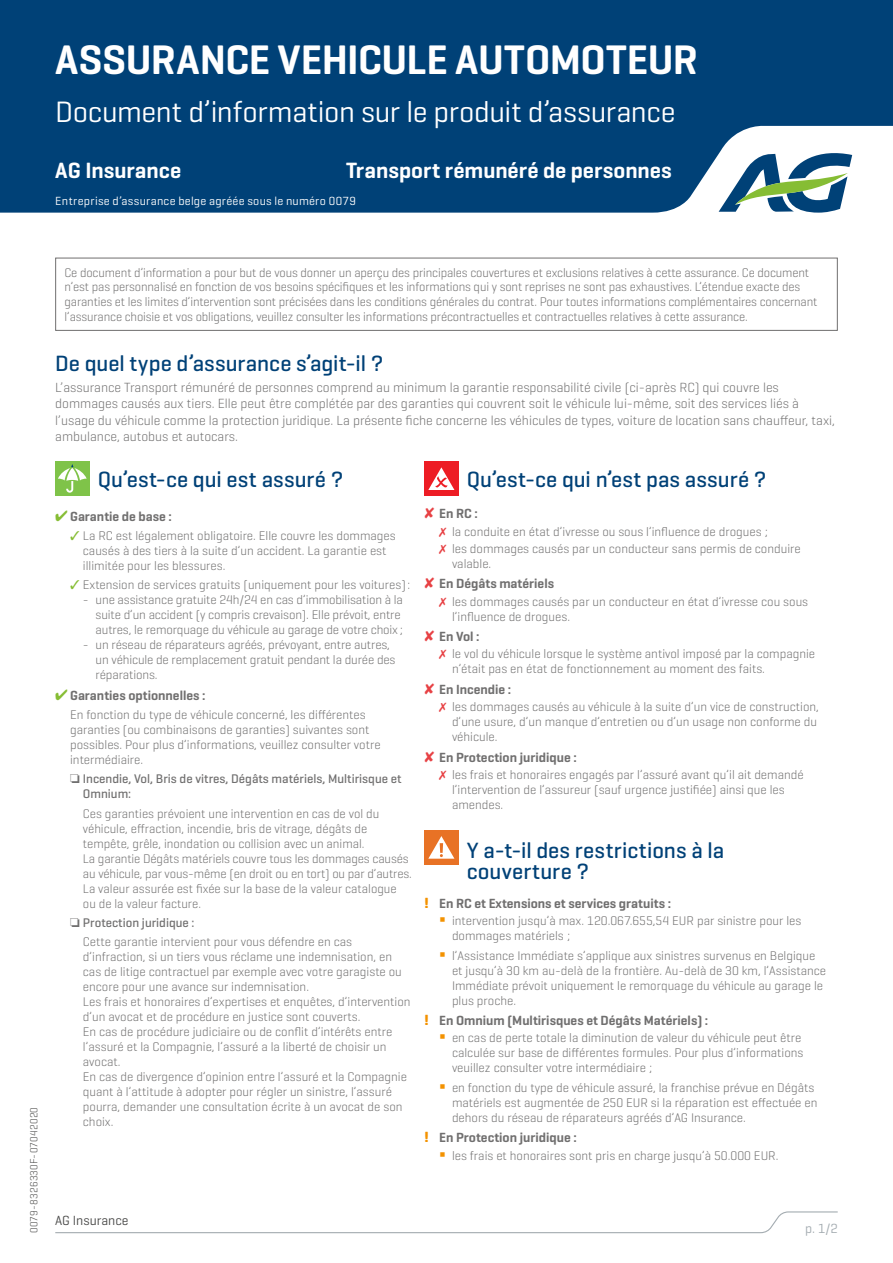
<style>
.page{position:relative;width:893px;height:1263px;background:#fff}
.page>*{position:absolute;margin:0;border:0;box-sizing:border-box;transform-origin:0 0}
.t1{font:600 42px "Geogrotesque";letter-spacing:-.01em;color:#fff}
.t2{font:30px "Geogrotesque";letter-spacing:-.015em;color:#fff}
.t3{font:500 22.5px/21px "Geogrotesque";letter-spacing:.005em;color:#004177}
.t4{font:600 22.5px "Geogrotesque";color:#fff}
.t5{font:300 13.5px/16.5px "Geogrotesque";color:#706f6f}
.t6{font:600 13.5px "Geogrotesque";color:#706f6f}
.t7{font:13.5px "Geogrotesque";color:#4a4a49}
.t8{font:13.5px "Geogrotesque";color:#a4acb1}
.t9{font:300 12.75px/15px "Geogrotesque";color:#706f6f}
.t10{font:500 12.75px/15px "Geogrotesque";color:#706f6f}
.t11{font:12px "Geogrotesque";letter-spacing:.025em;color:#fff}
.t12{font:300 10.5px "Geogrotesque";letter-spacing:.02em;color:#4a4a49}
.s1{color:#86bd34}
.s2{font-weight:500}
.s3{color:#e74144}
.s4{font-weight:700;font-size:15px;color:#f39200}
.s5{color:#f39200}
</style>
<div class="page">
<div style="left:0;top:0;width:893px;height:213px;background:#004177"></div>
<svg style="left:55px;top:1211px;width:783px;height:23px"></svg>
<svg style="left:719px;top:148px;width:133px;height:65px"></svg>
<div style="left:55px;top:258px;width:783px;height:73px;border:1px solid #706f6f"></div>
<div style="left:55px;top:462px;width:34px;height:34px;background:#7fc349"></div>
<svg style="left:58px;top:464px;width:29px;height:29px"></svg>
<div style="left:424px;top:462px;width:34px;height:34px;background:#ed1c24"></div>
<svg style="left:428px;top:467px;width:26px;height:23px"></svg>
<div style="left:424px;top:830px;width:34px;height:34px;background:#e87225"></div>
<svg style="left:428px;top:836px;width:26px;height:23px"></svg>
<h1 class="t1" style="left:55px;top:34px;width:644px">ASSURANCE VEHICULE AUTOMOTEUR</h1>
<h2 class="t2" style="left:55px;top:93px;width:622px">Document d’information sur le produit d’assurance</h2>
<h3 class="t4" style="left:55px;top:157px;width:127px">AG Insurance</h3>
<h3 class="t4" style="left:346px;top:157px;width:327px">Transport rémunéré de personnes</h3>
<p class="t11" style="left:55px;top:194px;width:302px">Entreprise d’assurance belge agréée sous le numéro 0079</p>
<p class="t12" style="left:28px;top:1233px;width:128px;rotate:-90deg">0079-8326330F-07042020</p>
<p class="t9" style="left:65px;top:264px;width:754px">Ce document d’information a pour but de vous donner un aperçu des principales couvertures et exclusions relatives à cette assurance. Ce document n’est pas personnalisé en fonction de vos besoins spécifiques et les informations qui y sont reprises ne sont pas exhaustives. L’étendue exacte des garanties et les limites d’intervention sont précisées dans les conditions générales du contrat. Pour toutes informations complémentaires concernant l’assurance choisie et vos obligations, veuillez consulter les informations précontractuelles et contractuelles relatives à cette assurance.</p>
<h3 class="t3" style="left:55px;top:352px;width:330px">De quel type d’assurance s’agit-il ?</h3>
<p class="t5" style="left:55px;top:379px;width:781px">L’assurance Transport rémunéré de personnes comprend au minimum la garantie responsabilité civile (ci-après RC) qui couvre les dommages causés aux tiers. Elle peut être complétée par des garanties qui couvrent soit le véhicule lui-même, soit des services liés à l’usage du véhicule comme la protection juridique. La présente fiche concerne les véhicules de types, voiture de location sans chauffeur, taxi, ambulance, autobus et autocars.</p>
<h3 class="t3" style="left:98px;top:468px;width:247px">Qu’est-ce qui est assuré ?</h3>
<p class="t6" style="left:55px;top:507px;width:118px"><span class="s1">✔</span> Garantie de base :</p>
<p class="t9" style="left:83px;top:528px;width:314px;text-indent:-13px"><span class="s1">✓</span> La RC est légalement obligatoire. Elle couvre les dommages causés à des tiers à la suite d’un accident. La garantie est illimitée pour les blessures.</p>
<p class="t9" style="left:70px;top:577px;width:342px"><span class="s1">✓</span> Extension de services gratuits (uniquement pour les voitures):</p>
<p class="t9" style="left:96px;top:592px;width:309px;text-indent:-13px">- une assistance gratuite 24h/24 en cas d’immobilisation à la suite d’un accident (y compris crevaison). Elle prévoit, entre autres, le remorquage du véhicule au garage de votre choix;</p>
<p class="t9" style="left:96px;top:637px;width:301px;text-indent:-13px">- un réseau de réparateurs agréés, prévoyant, entre autres, un véhicule de remplacement gratuit pendant la durée des réparations.</p>
<p class="t6" style="left:55px;top:687px;width:152px"><span class="s1">✔</span> Garanties optionnelles :</p>
<p class="t9" style="left:70px;top:707px;width:312px">En fonction du type de véhicule concerné, les différentes garanties (ou combinaisons de garanties) suivantes sont possibles. Pour plus d’informations, veuillez consulter votre intermédiaire.</p>
<p class="t10" style="left:83px;top:771px;width:320px;text-indent:-13px">❏ Incendie, Vol, Bris de vitres, Dégâts matériels, Multirisque et<br>Omnium:</p>
<p class="t9" style="left:83px;top:805px;width:330px">Ces garanties prévoient une intervention en cas de vol du véhicule, effraction, incendie, bris de vitrage, dégâts de tempête, grêle, inondation ou collision avec un animal.<br>La garantie Dégâts matériels couvre tous les dommages causés au véhicule, par vous-même (en droit ou en tort) ou par d’autres.<br>La valeur assurée est fixée sur la base de la valeur catalogue ou de la valeur facture.</p>
<p class="t9" style="left:83px;top:912px;width:271px;line-height:19.2px;text-indent:-13px">❏ <span class="s2">Protection juridique :<br></span>Cette garantie intervient pour vous défendre en cas</p>
<p class="t9" style="left:83px;top:949px;width:329px">d’infraction, si un tiers vous réclame une indemnisation, en cas de litige contractuel par exemple avec votre garagiste ou encore pour une avance sur indemnisation.<br>Les frais et honoraires d’expertises et enquêtes, d’intervention d’un avocat et de procédure en justice sont couverts.<br>En cas de procédure judiciaire ou de conflit d’intérêts entre l’assuré et la Compagnie, l’assuré a la liberté de choisir un avocat.<br>En cas de divergence d’opinion entre l’assuré et la Compagnie quant à l’attitude à adopter pour régler un sinistre, l’assuré pourra, demander une consultation écrite à un avocat de son choix.</p>
<h3 class="t3" style="left:467px;top:468px;width:301px">Qu’est-ce qui n’est pas assuré ?</h3>
<p class="t6" style="left:424px;top:505px;width:55px"><span class="s3">✘</span> En RC :</p>
<p class="t9" style="left:439px;top:522px;width:363px;line-height:17.1px"><span class="s3">✗</span> la conduite en état d’ivresse ou sous l’influence de drogues ;<br><span class="s3">✗</span> les dommages causés par un conducteur sans permis de conduire</p>
<p class="t9" style="left:452px;top:555px;width:41px">valable.</p>
<p class="t6" style="left:424px;top:575px;width:131px"><span class="s3">✘</span> En Dégâts matériels</p>
<p class="t9" style="left:452px;top:593px;width:358px;text-indent:-13px"><span class="s3">✗</span> les dommages causés par un conducteur en état d’ivresse cou sous l’influence de drogues.</p>
<p class="t6" style="left:424px;top:628px;width:57px"><span class="s3">✘</span> En Vol :</p>
<p class="t9" style="left:452px;top:646px;width:365px;text-indent:-13px"><span class="s3">✗</span> le vol du véhicule lorsque le système antivol imposé par la compagnie n’était pas en état de fonctionnement au moment des faits.</p>
<p class="t6" style="left:424px;top:681px;width:88px"><span class="s3">✘</span> En Incendie :</p>
<p class="t9" style="left:452px;top:699px;width:368px;text-indent:-13px"><span class="s3">✗</span> les dommages causés au véhicule à la suite d’un vice de construction, d’une usure, d’un manque d’entretien ou d’un usage non conforme du véhicule.</p>
<p class="t6" style="left:424px;top:749px;width:154px"><span class="s3">✘</span> En Protection juridique :</p>
<p class="t9" style="left:452px;top:767px;width:353px;text-indent:-13px"><span class="s3">✗</span> les frais et honoraires engagés par l’assuré avant qu’il ait demandé l’intervention de l’assureur (sauf urgence justifiée) ainsi que les amendes.</p>
<h3 class="t3" style="left:467px;top:839px;width:259px">Y a-t-il des restrictions à la couverture ?</h3>
<p class="t6" style="left:424px;top:895px;width:248px"><span class="s4">!</span> En RC et Extensions et services gratuits :</p>
<p class="t9" style="left:452px;top:913px;width:351px;text-indent:-13px"><span class="s5">▪</span> intervention jusqu’à max. 120.067.655,54 EUR par sinistre pour les dommages matériels ;</p>
<p class="t9" style="left:452px;top:947px;width:376px;text-indent:-13px"><span class="s5">▪</span> l’Assistance Immédiate s’applique aux sinistres survenus en Belgique et jusqu’à 30 km au-delà de la frontière. Au-delà de 30 km, l’Assistance Immédiate prévoit uniquement le remorquage du véhicule au garage le plus proche.</p>
<p class="t6" style="left:424px;top:1012px;width:285px"><span class="s4">!</span> En Omnium (Multirisques et Dégâts Matériels) :</p>
<p class="t9" style="left:452px;top:1030px;width:353px;text-indent:-13px"><span class="s5">▪</span> en cas de perte totale la diminution de valeur du véhicule peut être calculée sur base de différentes formules. Pour plus d’informations veuillez consulter votre intermédiaire ;</p>
<p class="t9" style="left:452px;top:1079px;width:367px;text-indent:-13px"><span class="s5">▪</span> en fonction du type de véhicule assuré, la franchise prévue en Dégâts matériels est augmentée de 250 EUR si la réparation est effectuée en dehors du réseau de réparateurs agréés d’AG Insurance.</p>
<p class="t6" style="left:424px;top:1129px;width:154px"><span class="s4">!</span> En Protection juridique :</p>
<p class="t9" style="left:439px;top:1147px;width:341px"><span class="s5">▪</span> les frais et honoraires sont pris en charge jusqu’à 50.000 EUR.</p>
<p class="t7" style="left:55px;top:1212px;width:75px">AG Insurance</p>
<p class="t8" style="left:805px;top:1220px;width:34px">p. 1/2</p>
</div>
